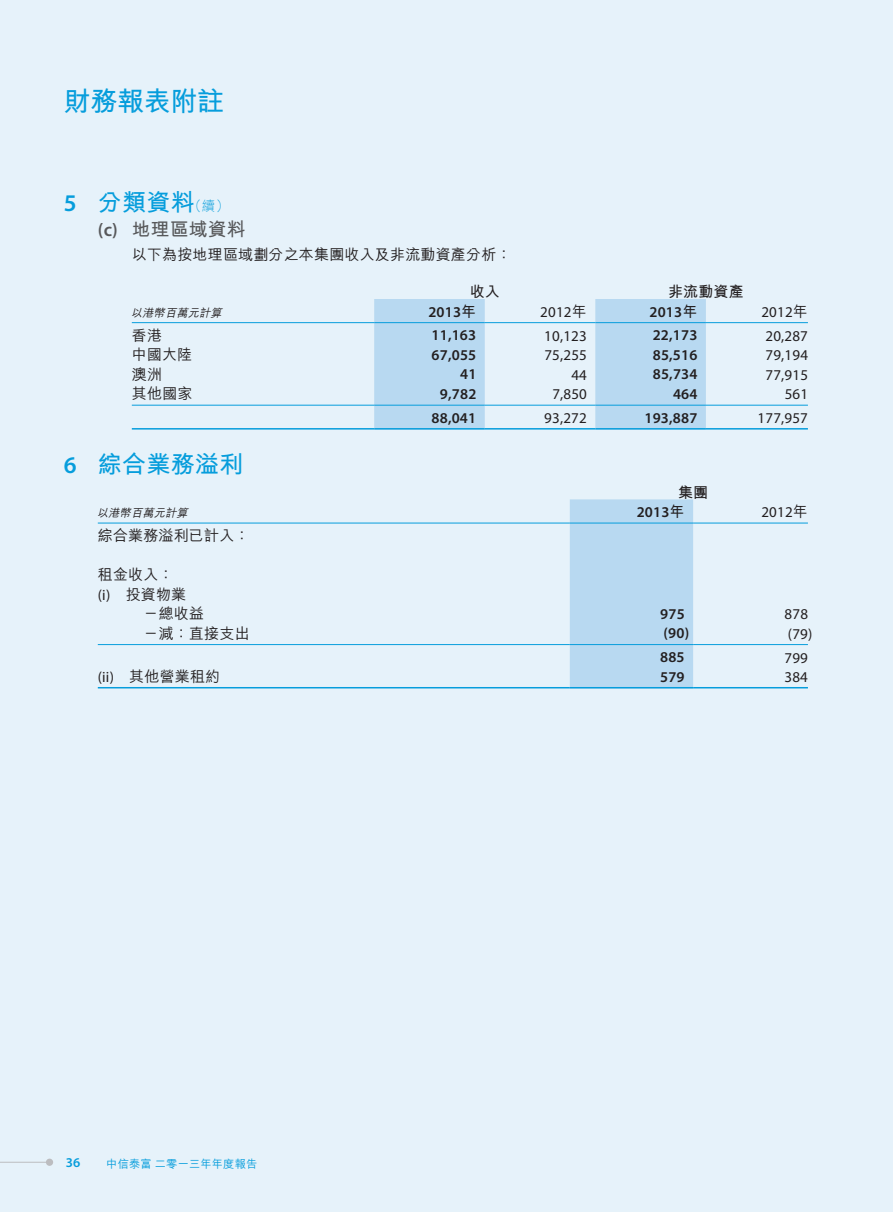
<style>
.page{position:relative;width:893px;height:1212px;background:#e6f2fa}
.page>*{position:absolute;margin:0;border:0;box-sizing:border-box;transform-origin:0 0}
.t1{font:700 27px "M Hei HK";letter-spacing:-.015em;color:#069ddc}
.t2{font:700 24px "M Hei HK";letter-spacing:.01em;color:#069ddc}
.t3{font:700 18.75px "M Hei HK";letter-spacing:.01em;color:#57585a}
.t4{font:600 15px "Myriad Pro";letter-spacing:.01em;color:#231f20}
.t5{font:15px "Myriad Pro";letter-spacing:.015em;color:#231f20}
.t6{font:500 15px "M Hei HK";letter-spacing:.015em;color:#231f20}
.t7{font:700 15px "M Hei HK";letter-spacing:.01em;color:#231f20}
.t8{font:600 13.5px "Myriad Pro";color:#069ddc}
.t9{font:italic 500 11.25px "M Hei HK";color:#231f20}
.t10{font:500 11.25px "M Hei HK";letter-spacing:.015em;color:#069ddc}
.s1{font-family:"Myriad Pro";font-weight:600}
.s2{font-weight:300;font-size:13.5px}
.s3{font-family:"M Hei HK";font-weight:700}
.s4{font-family:"M Hei HK";font-weight:500}
.s5{font-family:"Myriad Pro";font-weight:400}
</style>
<div class="page">
<hr style="left:0;top:1162px;width:51px;height:1px;background:#bcbdc0">
<div style="left:46px;top:1158px;width:7px;height:8px;background:#bcbdc0;border-radius:50%"></div>
<svg style="left:374px;top:299px;width:332px;height:129px;fill:#b8d9f1"></svg>
<hr style="left:132px;top:322px;width:242px;height:1px;background:#069ddc">
<hr style="left:374px;top:322px;width:111px;height:1px;background:#069ddc">
<hr style="left:485px;top:322px;width:110px;height:1px;background:#069ddc">
<hr style="left:595px;top:322px;width:111px;height:1px;background:#069ddc">
<hr style="left:706px;top:322px;width:102px;height:1px;background:#069ddc">
<hr style="left:132px;top:405px;width:242px;height:1px;background:#069ddc">
<hr style="left:374px;top:405px;width:111px;height:1px;background:#069ddc">
<hr style="left:485px;top:405px;width:110px;height:1px;background:#069ddc">
<hr style="left:595px;top:405px;width:111px;height:1px;background:#069ddc">
<hr style="left:706px;top:405px;width:102px;height:1px;background:#069ddc">
<hr style="left:132px;top:428px;width:242px;height:2px;background:#069ddc">
<hr style="left:374px;top:428px;width:111px;height:2px;background:#069ddc">
<hr style="left:485px;top:428px;width:110px;height:2px;background:#069ddc">
<hr style="left:595px;top:428px;width:111px;height:2px;background:#069ddc">
<hr style="left:706px;top:428px;width:102px;height:2px;background:#069ddc">
<div style="left:570px;top:499px;width:123px;height:188px;background:#b8d9f1"></div>
<hr style="left:98px;top:523px;width:472px;height:1px;background:#069ddc">
<hr style="left:570px;top:523px;width:123px;height:1px;background:#069ddc">
<hr style="left:693px;top:523px;width:115px;height:1px;background:#069ddc">
<hr style="left:98px;top:644px;width:472px;height:1px;background:#069ddc">
<hr style="left:570px;top:644px;width:123px;height:1px;background:#069ddc">
<hr style="left:693px;top:644px;width:115px;height:1px;background:#069ddc">
<hr style="left:98px;top:687px;width:472px;height:1px;background:#069ddc">
<hr style="left:570px;top:687px;width:123px;height:1px;background:#069ddc">
<hr style="left:693px;top:687px;width:115px;height:1px;background:#069ddc">
<h1 class="t1" style="left:64px;top:82px;width:162px">財務報表附註</h1>
<p class="t2" style="left:64px;top:184px;width:167px"><span class="s1">5</span> 分類資料<span class="s2">（續）</span></p>
<p class="t3" style="left:98px;top:215px;width:149px"><span class="s1">(c)</span> 地理區域資料</p>
<p class="t6" style="left:132px;top:243px;width:381px">以下為按地理區域劃分之本集團收入及非流動資產分析：</p>
<p class="t7" style="left:470px;top:281px;width:32px">收入</p>
<p class="t7" style="left:668px;top:281px;width:77px">非流動資產</p>
<p class="t9" style="left:131px;top:305px;width:96px">以港幣百萬元計算</p>
<p class="t4" style="left:428px;top:303px;width:49px">2013<span class="s3">年</span></p>
<p class="t5" style="left:540px;top:302px;width:48px">2012<span class="s4">年</span></p>
<p class="t4" style="left:649px;top:303px;width:49px">2013<span class="s3">年</span></p>
<p class="t5" style="left:761px;top:302px;width:48px">2012<span class="s4">年</span></p>
<p class="t6" style="left:132px;top:324px;width:32px">香港</p>
<p class="t4" style="left:432px;top:327px;width:46px">11,163</p>
<p class="t5" style="left:544px;top:326px;width:44px">10,123</p>
<p class="t4" style="left:653px;top:327px;width:46px">22,173</p>
<p class="t5" style="left:765px;top:326px;width:44px">20,287</p>
<p class="t6" style="left:132px;top:344px;width:62px">中國大陸</p>
<p class="t4" style="left:432px;top:346px;width:46px">67,055</p>
<p class="t5" style="left:544px;top:346px;width:44px">75,255</p>
<p class="t4" style="left:653px;top:346px;width:46px">85,516</p>
<p class="t5" style="left:765px;top:346px;width:44px">79,194</p>
<p class="t6" style="left:132px;top:363px;width:32px">澳洲</p>
<p class="t4" style="left:460px;top:366px;width:18px">41</p>
<p class="t5" style="left:571px;top:365px;width:17px">44</p>
<p class="t4" style="left:653px;top:366px;width:46px">85,734</p>
<p class="t5" style="left:765px;top:365px;width:44px">77,915</p>
<p class="t6" style="left:132px;top:383px;width:62px">其他國家</p>
<p class="t4" style="left:440px;top:385px;width:38px">9,782</p>
<p class="t5" style="left:552px;top:385px;width:36px">7,850</p>
<p class="t4" style="left:673px;top:385px;width:26px">464</p>
<p class="t5" style="left:785px;top:385px;width:25px">561</p>
<p class="t4" style="left:432px;top:409px;width:46px">88,041</p>
<p class="t5" style="left:544px;top:409px;width:44px">93,272</p>
<p class="t4" style="left:644px;top:409px;width:54px">193,887</p>
<p class="t5" style="left:757px;top:409px;width:52px">177,957</p>
<p class="t2" style="left:64px;top:446px;width:181px"><span class="s1">6</span> 綜合業務溢利</p>
<p class="t7" style="left:678px;top:481px;width:32px">集團</p>
<p class="t9" style="left:97px;top:505px;width:96px">以港幣百萬元計算</p>
<p class="t4" style="left:637px;top:504px;width:49px">2013<span class="s3">年</span></p>
<p class="t5" style="left:761px;top:503px;width:48px">2012<span class="s4">年</span></p>
<p class="t6" style="left:98px;top:525px;width:153px">綜合業務溢利已計入：</p>
<p class="t6" style="left:98px;top:564px;width:77px">租金收入：</p>
<p class="t6" style="left:98px;top:583px;width:90px"><span class="s5">(i)</span> 投資物業</p>
<p class="t6" style="left:143px;top:603px;width:62px">－總收益</p>
<p class="t4" style="left:660px;top:605px;width:26px">975</p>
<p class="t5" style="left:785px;top:605px;width:25px">878</p>
<p class="t6" style="left:144px;top:622px;width:108px">－減：直接支出</p>
<p class="t4" style="left:664px;top:625px;width:27px">(90)</p>
<p class="t5" style="left:788px;top:624px;width:26px">(79)</p>
<p class="t4" style="left:660px;top:649px;width:26px">885</p>
<p class="t5" style="left:784px;top:648px;width:25px">799</p>
<p class="t6" style="left:98px;top:666px;width:124px"><span class="s5">(ii)</span> 其他營業租約</p>
<p class="t4" style="left:660px;top:668px;width:26px">579</p>
<p class="t5" style="left:784px;top:668px;width:25px">384</p>
<p class="t8" style="left:66px;top:1155px;width:16px">36</p>
<p class="t10" style="left:106px;top:1155px;width:153px">中信泰富二零一三年年度報告</p>
</div>
